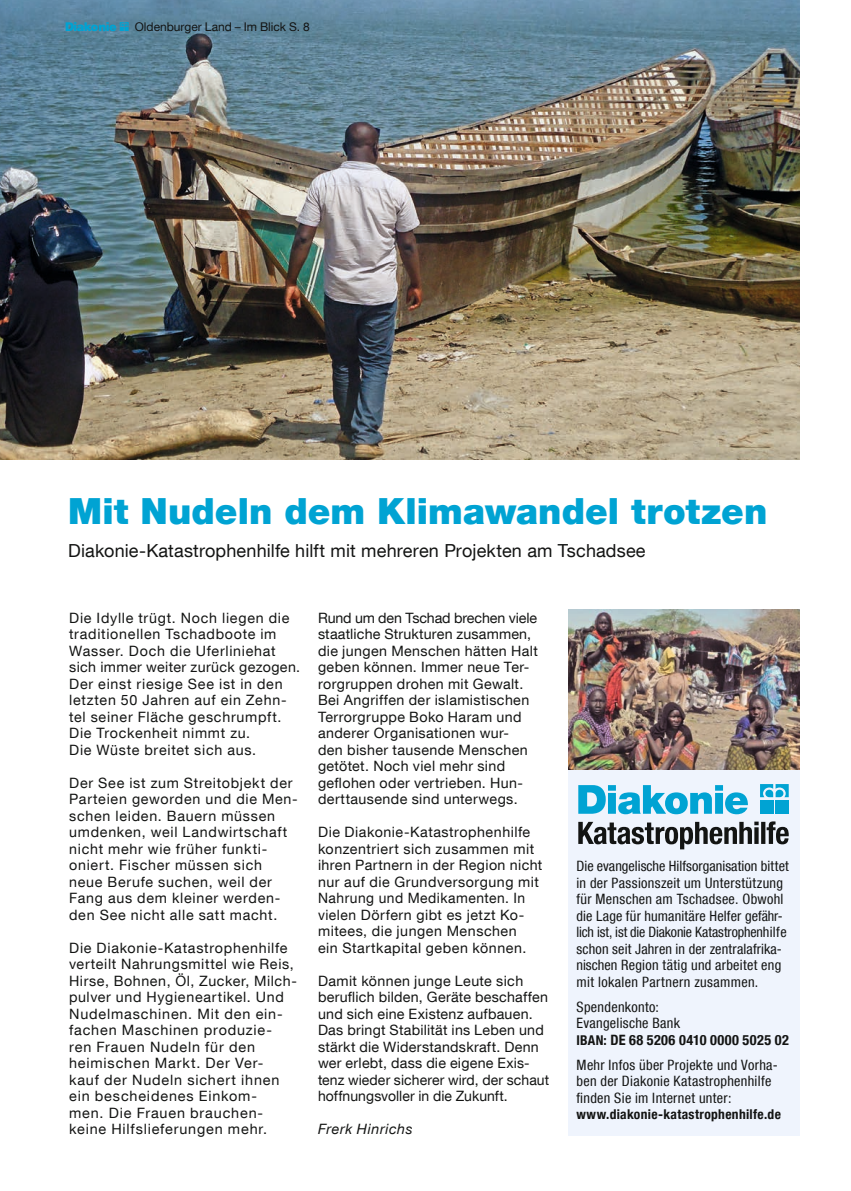
<style>
.page{position:relative;width:851px;height:1191px;background:#fff}
.page>*{position:absolute;margin:0;border:0;box-sizing:border-box;transform-origin:0 0}
.t1{font:900 36px "Helvetica Neue LT Com";color:#00a3d3}
.t2{font:18px "Helvetica Neue LT Com";letter-spacing:.01em;color:#131413}
.t3{font:14.25px/16.5px "Helvetica Neue LT Com";letter-spacing:.04em;color:#131413}
.t4{font:condensed 14.25px/16.5px "Helvetica Neue LT Com";letter-spacing:.02em;color:#131413}
.t5{font:14.25px/16.5px "Helvetica Neue LT Com";letter-spacing:.015em;color:#131413}
.t6{font:italic 14.25px "Helvetica Neue LT Com";letter-spacing:.04em;color:#131413}
.t7{font:700 condensed 13.5px "Helvetica Neue LT Com";letter-spacing:.025em;color:#131413}
.t8{font:12px "Helvetica Neue LT Com";color:#131413}
.s1{font-family:"Diakonie Logo";color:#00a3d3}
.s2{font-weight:700;font-size:13.5px}
.s3{font-weight:700}
</style>
<div class="page">
<img style="left:0;top:0;width:799px;height:459px">
<div style="left:568px;top:769px;width:231px;height:366px;background:#eff4fd"></div>
<svg style="left:760px;top:784px;width:28px;height:13px"></svg>
<svg style="left:578px;top:785px;width:169px;height:29px"></svg>
<div style="left:760px;top:800px;width:13px;height:13px;background:#00a3d3"></div>
<div style="left:775px;top:800px;width:13px;height:13px;background:#00a3d3"></div>
<svg style="left:578px;top:821px;width:210px;height:28px"></svg>
<img style="left:568px;top:610px;width:231px;height:160px">
<p class="t8" style="left:66px;top:19px;width:245px"><span class="s1">Dn</span> Oldenburger Land – Im Blick S. 8</p>
<h1 class="t1" style="left:68px;top:489px;width:700px">Mit Nudeln dem Klimawandel trotzen</h1>
<p class="t2" style="left:68px;top:539px;width:579px">Diakonie-Katastrophenhilfe hilft mit mehreren Projekten am Tschadsee</p>
<p class="t3" style="left:69px;top:609px;width:232px">Die Idylle trügt. Noch liegen die traditionellen Tschadboote im<br>Wasser. Doch die Uferliniehat sich immer weiter zurück gezogen.<br>Der einst riesige See ist in den letzten 50 Jahren auf ein Zehn&shy;tel seiner Fläche geschrumpft.<br>Die Trockenheit nimmt zu.<br>Die Wüste breitet sich aus.</p>
<p class="t3" style="left:69px;top:774px;width:230px">Der See ist zum Streitobjekt der<br>Parteien geworden und die Men&shy;schen leiden. Bauern müssen umdenken, weil Landwirtschaft nicht mehr wie früher funkti&shy;oniert. Fischer müssen sich neue Berufe suchen, weil der<br>Fang aus dem kleiner werden&shy;den See nicht alle satt macht.</p>
<p class="t3" style="left:69px;top:939px;width:229px">Die Diakonie-Katastrophenhilfe verteilt Nahrungsmittel wie Reis,<br>Hirse, Bohnen, Öl, Zucker, Milch&shy;pulver und Hygieneartikel. Und<br>Nudelmaschinen. Mit den ein&shy;fachen Maschinen produzie&shy;ren Frauen Nudeln für den heimischen Markt. Der Ver-<br>kauf der Nudeln sichert ihnen ein bescheidenes Einkom-<br>men. Die Frauen brauchen&shy;keine Hilfslieferungen mehr.</p>
<p class="t3" style="left:318px;top:609px;width:221px">Rund um den Tschad brechen viele staatliche Strukturen zusammen, die jungen Menschen hätten Halt geben können. Immer neue Ter&shy;rorgruppen drohen mit Gewalt.<br>Bei Angriffen der islamistischen<br>Terrorgruppe Boko Haram und anderer Organisationen wur-<br>den bisher tausende Menschen getötet. Noch viel mehr sind geflohen oder vertrieben. Hun&shy;derttausende sind unterwegs.</p>
<p class="t3" style="left:318px;top:823px;width:226px">Die Diakonie-Katastrophenhilfe konzentriert sich zusammen mit ihren Partnern in der Region nicht nur auf die Grundversorgung mit<br>Nahrung und Medikamenten. In vielen Dörfern gibt es jetzt Ko&shy;mitees, die jungen Menschen<br>ein Startkapital geben können.</p>
<p class="t5" style="left:318px;top:972px;width:232px">Damit können junge Leute sich beruflich bilden, Geräte beschaffen und sich eine Existenz aufbauen.<br>Das bringt Stabilität ins Leben und stärkt die Widerstandskraft. Denn wer erlebt, dass die eigene Exis&shy;tenz wieder sicherer wird, der schaut hoffnungsvoller in die Zukunft.</p>
<p class="t6" style="left:318px;top:1120px;width:96px">Frerk Hinrichs</p>
<p class="t4" style="left:576px;top:858px;width:214px">Die evangelische Hilfsorganisation bittet in der Passionszeit um Unterstützung für Menschen am Tschadsee. Obwohl die Lage für humanitäre Helfer gefähr&shy;lich ist, ist die Diakonie Katastrophenhilfe schon seit Jahren in der zentralafrika&shy;nischen Region tätig und arbeitet eng mit lokalen Partnern zusammen.</p>
<p class="t4" style="left:576px;top:998px;width:214px">Spendenkonto:<br>Evangelische Bank<br><span class="s2">IBAN:</span> <span class="s3">DE 68 5206 0410 0000 5025 02</span></p>
<p class="t4" style="left:576px;top:1056px;width:203px">Mehr Infos über Projekte und Vorha&shy;ben der Diakonie Katastrophenhilfe finden Sie im Internet unter:</p>
<p class="t7" style="left:576px;top:1106px;width:206px">www.diakonie-katastrophenhilfe.de</p>
</div>
